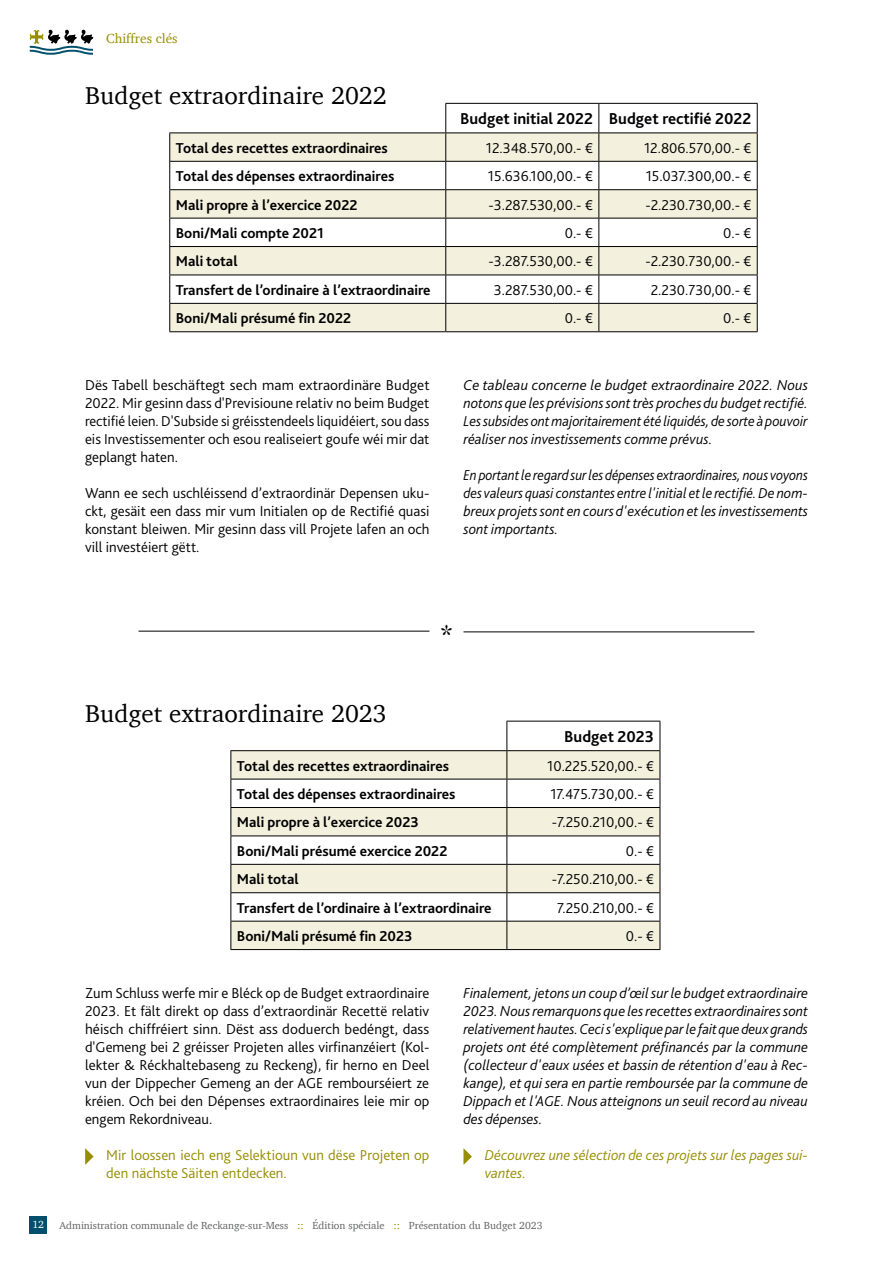
<style>
.page{position:relative;width:893px;height:1263px;background:#fff}
.page>*{position:absolute;margin:0;border:0;box-sizing:border-box;transform-origin:0 0}
.t1{font:28.5px "Charter";color:#000}
.t2{font:24.9px "Charter";color:#000}
.t3{font:700 16.5px "Bliss";color:#000}
.t4{font:300 15px/18px "Bliss";color:#000;text-align:justify}
.t5{font:italic 300 15px/18px "Bliss";color:#000;text-align:justify}
.t6{font:700 15px "Bliss";color:#000}
.t7{font:italic 300 15px/18px "Bliss";color:#000;text-align:justify;scale:.94 1}
.t8{font:300 15px/18px "Bliss";color:#968d00}
.t9{font:italic 300 15px/18px "Bliss";color:#968d00}
.t10{font:13.5px "Charter";color:#968d00}
.t11{font:10.5px "Charter";color:#636466}
.t12{font:10.5px "Charter";color:#fff}
.s1{color:#968d00}
</style>
<div class="page">
<svg style="left:30px;top:30px;width:64px;height:25px"></svg>
<div style="left:30px;top:1216px;width:17px;height:17px;background:#00506d"></div>
<svg style="left:170px;top:134px;width:587px;height:197px;fill:#f3f0dd"></svg>
<hr style="left:445px;top:103px;width:154px;height:1px;background:#000">
<hr style="left:599px;top:103px;width:159px;height:1px;background:#000">
<hr style="left:169px;top:133px;width:277px;height:1px;background:#000">
<hr style="left:446px;top:133px;width:153px;height:1px;background:#000">
<hr style="left:599px;top:133px;width:159px;height:1px;background:#000">
<hr style="left:169px;top:161px;width:277px;height:1px;background:#000">
<hr style="left:446px;top:161px;width:153px;height:1px;background:#000">
<hr style="left:599px;top:161px;width:159px;height:1px;background:#000">
<hr style="left:169px;top:189px;width:277px;height:1px;background:#000">
<hr style="left:446px;top:189px;width:153px;height:1px;background:#000">
<hr style="left:599px;top:189px;width:159px;height:1px;background:#000">
<hr style="left:169px;top:218px;width:277px;height:1px;background:#000">
<hr style="left:446px;top:218px;width:153px;height:1px;background:#000">
<hr style="left:599px;top:218px;width:159px;height:1px;background:#000">
<hr style="left:169px;top:246px;width:277px;height:1px;background:#000">
<hr style="left:446px;top:246px;width:153px;height:1px;background:#000">
<hr style="left:599px;top:246px;width:159px;height:1px;background:#000">
<hr style="left:169px;top:275px;width:277px;height:1px;background:#000">
<hr style="left:446px;top:275px;width:153px;height:1px;background:#000">
<hr style="left:599px;top:275px;width:159px;height:1px;background:#000">
<hr style="left:169px;top:303px;width:277px;height:1px;background:#000">
<svg style="left:169px;top:133px;width:1px;height:198px"></svg>
<hr style="left:446px;top:303px;width:153px;height:1px;background:#000">
<svg style="left:445px;top:104px;width:1px;height:227px"></svg>
<hr style="left:599px;top:303px;width:159px;height:1px;background:#000">
<svg style="left:598px;top:104px;width:1px;height:227px"></svg>
<svg style="left:757px;top:104px;width:1px;height:227px"></svg>
<hr style="left:169px;top:331px;width:277px;height:1px;background:#000">
<hr style="left:446px;top:331px;width:153px;height:1px;background:#000">
<hr style="left:599px;top:331px;width:159px;height:1px;background:#000">
<svg style="left:231px;top:751px;width:429px;height:198px;fill:#f3f0dd"></svg>
<hr style="left:506px;top:721px;width:154px;height:1px;background:#000">
<hr style="left:230px;top:750px;width:277px;height:1px;background:#000">
<hr style="left:507px;top:750px;width:153px;height:1px;background:#000">
<hr style="left:230px;top:779px;width:277px;height:1px;background:#000">
<hr style="left:507px;top:779px;width:153px;height:1px;background:#000">
<hr style="left:230px;top:807px;width:277px;height:1px;background:#000">
<hr style="left:507px;top:807px;width:153px;height:1px;background:#000">
<hr style="left:230px;top:835px;width:277px;height:1px;background:#000">
<hr style="left:507px;top:835px;width:153px;height:1px;background:#000">
<hr style="left:230px;top:864px;width:277px;height:1px;background:#000">
<hr style="left:507px;top:864px;width:153px;height:1px;background:#000">
<hr style="left:230px;top:892px;width:277px;height:1px;background:#000">
<hr style="left:507px;top:892px;width:153px;height:1px;background:#000">
<hr style="left:230px;top:921px;width:277px;height:1px;background:#000">
<svg style="left:230px;top:751px;width:1px;height:198px"></svg>
<hr style="left:507px;top:921px;width:153px;height:1px;background:#000">
<svg style="left:506px;top:721px;width:1px;height:228px"></svg>
<svg style="left:660px;top:721px;width:1px;height:228px"></svg>
<hr style="left:230px;top:949px;width:277px;height:1px;background:#000">
<hr style="left:507px;top:949px;width:153px;height:1px;background:#000">
<svg style="left:85px;top:1148px;width:9px;height:17px"></svg>
<svg style="left:463px;top:1148px;width:9px;height:17px"></svg>
<hr style="left:139px;top:631px;width:290px;height:1px;background:#000">
<hr style="left:463px;top:631px;width:291px;height:1px;background:#000">
<p class="t10" style="left:106px;top:27px;width:73px">Chiffres clés</p>
<h2 class="t2" style="left:85px;top:74px;width:303px">Budget extraordinaire 2022</h2>
<p class="t3" style="left:460px;top:109px;width:293px">Budget initial 2022 Budget rectifié 2022</p>
<p class="t6" style="left:176px;top:138px;width:214px">Total des recettes extraordinaires</p>
<p class="t4" style="left:486px;top:139px;width:108px">12.348.570,00.- €</p>
<p class="t4" style="left:644px;top:139px;width:109px">12.806.570,00.- €</p>
<p class="t6" style="left:176px;top:167px;width:220px">Total des dépenses extraordinaires</p>
<p class="t4" style="left:488px;top:167px;width:106px">15.636.100,00.- €</p>
<p class="t4" style="left:646px;top:167px;width:107px">15.037.300,00.- €</p>
<p class="t6" style="left:176px;top:195px;width:183px">Mali propre à l’exercice 2022</p>
<p class="t4" style="left:489px;top:196px;width:106px">-3.287.530,00.- €</p>
<p class="t4" style="left:645px;top:196px;width:107px">-2.230.730,00.- €</p>
<p class="t6" style="left:176px;top:224px;width:150px">Boni/Mali compte 2021</p>
<p class="t4" style="left:565px;top:224px;width:30px">0.- €</p>
<p class="t4" style="left:723px;top:224px;width:30px">0.- €</p>
<p class="t6" style="left:176px;top:252px;width:63px">Mali total</p>
<p class="t4" style="left:489px;top:252px;width:106px">-3.287.530,00.- €</p>
<p class="t4" style="left:645px;top:252px;width:107px">-2.230.730,00.- €</p>
<p class="t6" style="left:176px;top:281px;width:256px">Transfert de l’ordinaire à l’extraordinaire</p>
<p class="t4" style="left:494px;top:281px;width:100px">3.287.530,00.- €</p>
<p class="t4" style="left:651px;top:281px;width:102px">2.230.730,00.- €</p>
<p class="t6" style="left:176px;top:309px;width:177px">Boni/Mali présumé fin 2022</p>
<p class="t4" style="left:565px;top:309px;width:30px">0.- €</p>
<p class="t4" style="left:723px;top:309px;width:30px">0.- €</p>
<p class="t4" style="left:85px;top:376px;width:346px">Dës Tabell beschäftegt sech mam extraordinäre Budget 2022. Mir gesinn dass d'Previsioune relativ no beim Budget rectifié leien. D'Subside si gréisstendeels liquidéiert, sou dass eis Investissementer och esou realiseiert goufe wéi mir dat geplangt haten.</p>
<p class="t4" style="left:85px;top:484px;width:346px">Wann ee sech uschléissend d’extraordinär Depensen uku&shy;ckt, gesäit een dass mir vum Initialen op de Rectifié quasi konstant bleiwen. Mir gesinn dass vill Projete lafen an och vill investéiert gëtt.</p>
<p class="t5" style="left:463px;top:376px;width:346px">Ce tableau concerne le budget extraordinaire 2022. Nous notons que les prévisions sont très proches du budget rectifié.<br>Les subsides ont majoritairement été liquidés, de sorte à pouvoir réaliser nos investissements comme prévus.</p>
<p class="t7" style="left:463px;top:466px;width:368px">En portant le regard sur les dépenses extraordinaires, nous voyons des valeurs quasi constantes entre l'initial et le rectifié. De nom&shy;breux projets sont en cours d'exécution et les investissements sont importants.</p>
<h2 class="t2" style="left:85px;top:692px;width:303px">Budget extraordinaire 2023</h2>
<h1 class="t1" style="left:439px;top:611px;width:16px">*</h1>
<p class="t3" style="left:564px;top:726px;width:91px">Budget 2023</p>
<p class="t6" style="left:237px;top:756px;width:214px">Total des recettes extraordinaires</p>
<p class="t4" style="left:547px;top:756px;width:108px">10.225.520,00.- €</p>
<p class="t6" style="left:237px;top:785px;width:220px">Total des dépenses extraordinaires</p>
<p class="t4" style="left:550px;top:785px;width:105px">17.475.730,00.- €</p>
<p class="t6" style="left:237px;top:813px;width:183px">Mali propre à l’exercice 2023</p>
<p class="t4" style="left:552px;top:813px;width:104px">-7.250.210,00.- €</p>
<p class="t6" style="left:237px;top:841px;width:212px">Boni/Mali présumé exercice 2022</p>
<p class="t4" style="left:626px;top:842px;width:30px">0.- €</p>
<p class="t6" style="left:237px;top:870px;width:63px">Mali total</p>
<p class="t4" style="left:552px;top:870px;width:104px">-7.250.210,00.- €</p>
<p class="t6" style="left:237px;top:898px;width:256px">Transfert de l’ordinaire à l’extraordinaire</p>
<p class="t4" style="left:557px;top:899px;width:98px">7.250.210,00.- €</p>
<p class="t6" style="left:237px;top:927px;width:177px">Boni/Mali présumé fin 2023</p>
<p class="t4" style="left:626px;top:927px;width:30px">0.- €</p>
<p class="t4" style="left:85px;top:984px;width:346px">Zum Schluss werfe mir e Bléck op de Budget extraordinaire 2023. Et fält direkt op dass d’extraordinär Recettë relativ héisch chiffréiert sinn. Dëst ass doduerch bedéngt, dass d'Gemeng bei 2 gréisser Projeten alles virfinanzéiert (Kol&shy;lekter &amp; Réckhaltebaseng zu Reckeng), fir herno en Deel vun der Dippecher Gemeng an der AGE rembourséiert ze kréien. Och bei den Dépenses extraordinaires leie mir op engem Rekordniveau.</p>
<p class="t8" style="left:106px;top:1146px;width:325px">Mir loossen iech eng Selektioun vun dëse Projeten op den nächste Säiten entdecken.</p>
<p class="t5" style="left:463px;top:984px;width:346px">Finalement, jetons un coup d’œil sur le budget extraordinaire 2023. Nous remarquons que les recettes extraordinaires sont relativement hautes. Ceci s'explique par le fait que deux grands projets ont été complètement préfinancés par la commune (collecteur d'eaux usées et bassin de rétention d'eau à Rec&shy;kange), et qui sera en partie remboursée par la commune de Dippach et l'AGE. Nous atteignons un seuil record au niveau des dépenses.</p>
<p class="t9" style="left:485px;top:1146px;width:325px">Découvrez une sélection de ces projets sur les pages sui&shy;vantes.</p>
<p class="t12" style="left:32px;top:1215px;width:13px">12</p>
<p class="t11" style="left:60px;top:1216px;width:484px">Administration communale de Reckange-sur-Mess <span class="s1">::</span> Édition spéciale <span class="s1">::</span> Présentation du Budget 2023</p>
</div>
